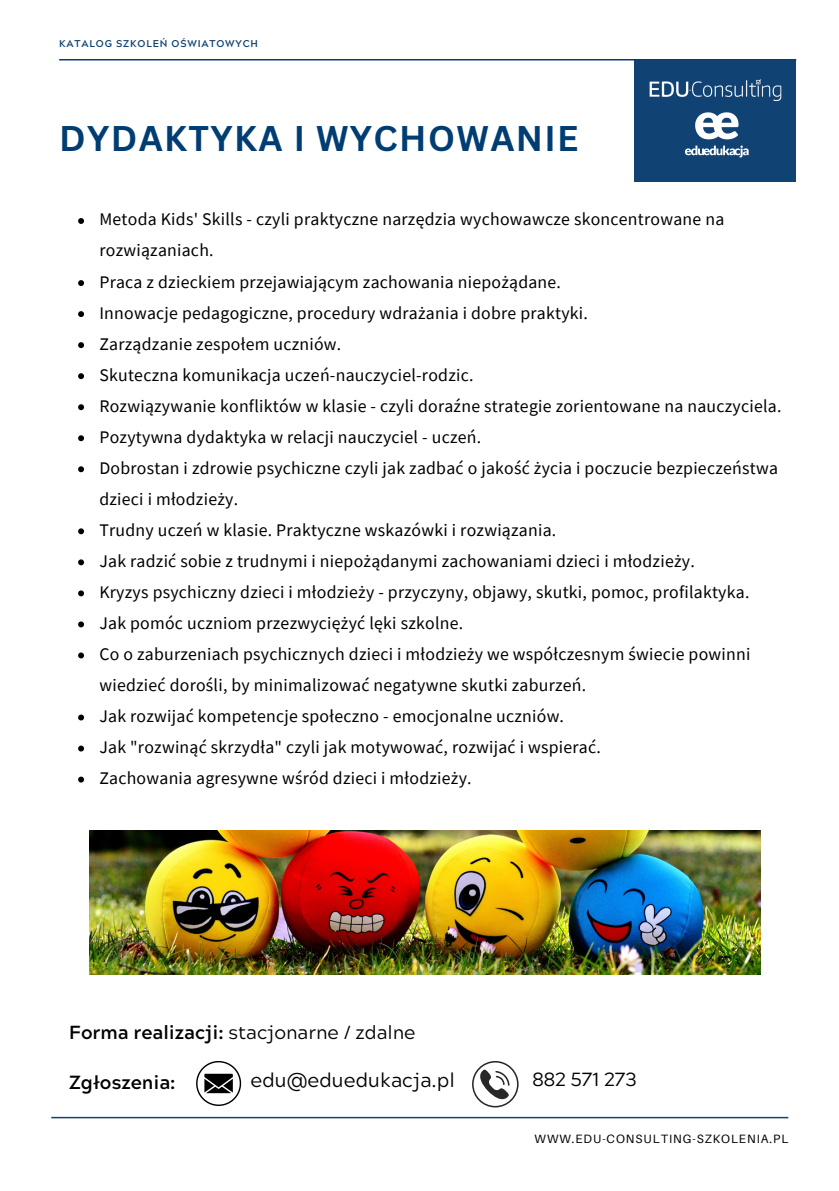
<style>
.page{position:relative;width:839px;height:1191px;background:#fff}
.page>*{position:absolute;margin:0;border:0;box-sizing:border-box;transform-origin:0 0}
.t1{font:700 34.8px "Canva Sans";letter-spacing:.04em;color:#003d73}
.t2{font:19.8px "Acherus Grotesque";color:#000}
.t3{font:19px "Acherus Grotesque";color:#000}
.t4{font:700 19px "Acherus Grotesque";color:#000}
.t5{font:17.8px/31px "Source Sans Pro";letter-spacing:.015em;color:#000}
.t6{font:12px "Aileron";letter-spacing:.08em;color:#000}
.t7{font:700 9.8px "Acherus Grotesque";letter-spacing:.08em;color:#104273}
.s1{font-weight:700}
</style>
<div class="page">
<hr style="left:59px;top:59px;width:737px;height:2px;background:#003d73">
<hr style="left:51px;top:1117px;width:737px;height:1px;background:#104273">
<div style="left:634px;top:60px;width:162px;height:122px;background:#104273"></div>
<img style="left:649px;top:80px;width:132px;height:21px">
<svg style="left:78px;top:218px;width:6px;height:6px"></svg>
<svg style="left:78px;top:280px;width:6px;height:6px"></svg>
<svg style="left:78px;top:311px;width:6px;height:6px"></svg>
<svg style="left:78px;top:342px;width:6px;height:6px"></svg>
<svg style="left:78px;top:373px;width:6px;height:6px"></svg>
<svg style="left:78px;top:404px;width:6px;height:6px"></svg>
<svg style="left:78px;top:435px;width:6px;height:6px"></svg>
<svg style="left:78px;top:466px;width:6px;height:6px"></svg>
<svg style="left:78px;top:528px;width:6px;height:6px"></svg>
<svg style="left:78px;top:559px;width:6px;height:6px"></svg>
<svg style="left:78px;top:590px;width:6px;height:6px"></svg>
<svg style="left:78px;top:621px;width:6px;height:6px"></svg>
<svg style="left:78px;top:653px;width:6px;height:5px"></svg>
<svg style="left:78px;top:715px;width:6px;height:5px"></svg>
<svg style="left:78px;top:746px;width:6px;height:6px"></svg>
<svg style="left:78px;top:777px;width:6px;height:6px"></svg>
<img style="left:685px;top:112px;width:64px;height:46px">
<svg style="left:196px;top:1061px;width:45px;height:45px"></svg>
<svg style="left:472px;top:1061px;width:46px;height:46px"></svg>
<img style="left:90px;top:831px;width:670px;height:144px">
<p class="t7" style="left:59px;top:40px;width:200px">KATALOG SZKOLEŃ OŚWIATOWYCH</p>
<p class="t1" style="left:59px;top:113px;width:521px">DYDAKTYKA I WYCHOWANIE</p>
<p class="t5" style="left:99px;top:204px;width:626px">Metoda Kids' Skills - czyli praktyczne narzędzia wychowawcze skoncentrowane na rozwiązaniach.</p>
<p class="t5" style="left:99px;top:266px;width:463px">Praca z dzieckiem przejawiającym zachowania niepożądane.</p>
<h1 class="t5" style="left:99px;top:297px;width:490px">Innowacje pedagogiczne, procedury wdrażania i dobre praktyki.</h1>
<p class="t5" style="left:99px;top:328px;width:243px">Zarządzanie zespołem uczniów.</p>
<p class="t5" style="left:99px;top:359px;width:375px">Skuteczna komunikacja uczeń-nauczyciel-rodzic.</p>
<p class="t5" style="left:99px;top:390px;width:683px">Rozwiązywanie konfliktów w klasie - czyli doraźne strategie zorientowane na nauczyciela.</p>
<p class="t5" style="left:99px;top:421px;width:383px">Pozytywna dydaktyka w relacji nauczyciel - uczeń.</p>
<p class="t5" style="left:99px;top:452px;width:680px">Dobrostan i zdrowie psychiczne czyli jak zadbać o jakość życia i poczucie bezpieczeństwa dzieci i młodzieży.</p>
<p class="t5" style="left:99px;top:514px;width:458px">Trudny uczeń w klasie. Praktyczne wskazówki i rozwiązania.</p>
<p class="t5" style="left:99px;top:545px;width:597px">Jak radzić sobie z trudnymi i niepożądanymi zachowaniami dzieci i młodzieży.</p>
<p class="t5" style="left:99px;top:576px;width:651px">Kryzys psychiczny dzieci i młodzieży - przyczyny, objawy, skutki, pomoc, profilaktyka.</p>
<p class="t5" style="left:99px;top:607px;width:365px">Jak pomóc uczniom przezwyciężyć lęki szkolne.</p>
<p class="t5" style="left:99px;top:638px;width:652px">Co o zaburzeniach psychicznych dzieci i młodzieży we współczesnym świecie powinni wiedzieć dorośli, by minimalizować negatywne skutki zaburzeń.</p>
<p class="t5" style="left:99px;top:700px;width:466px">Jak rozwijać kompetencje społeczno - emocjonalne uczniów.</p>
<p class="t5" style="left:99px;top:731px;width:503px">Jak "rozwinąć skrzydła" czyli jak motywować, rozwijać i wspierać.</p>
<p class="t5" style="left:99px;top:762px;width:374px">Zachowania agresywne wśród dzieci i młodzieży.</p>
<p class="t3" style="left:69px;top:1025px;width:348px"><span class="s1">Forma realizacji:</span> stacjonarne / zdalne</p>
<p class="t4" style="left:69px;top:1075px;width:108px">Zgłoszenia:</p>
<h3 class="t2" style="left:250px;top:1072px;width:206px">edu@eduedukacja.pl</h3>
<h3 class="t3" style="left:532px;top:1072px;width:106px">882 571 273</h3>
<h3 class="t6" style="left:534px;top:1131px;width:255px">WWW.EDU-CONSULTING-SZKOLENIA.PL</h3>
</div>
